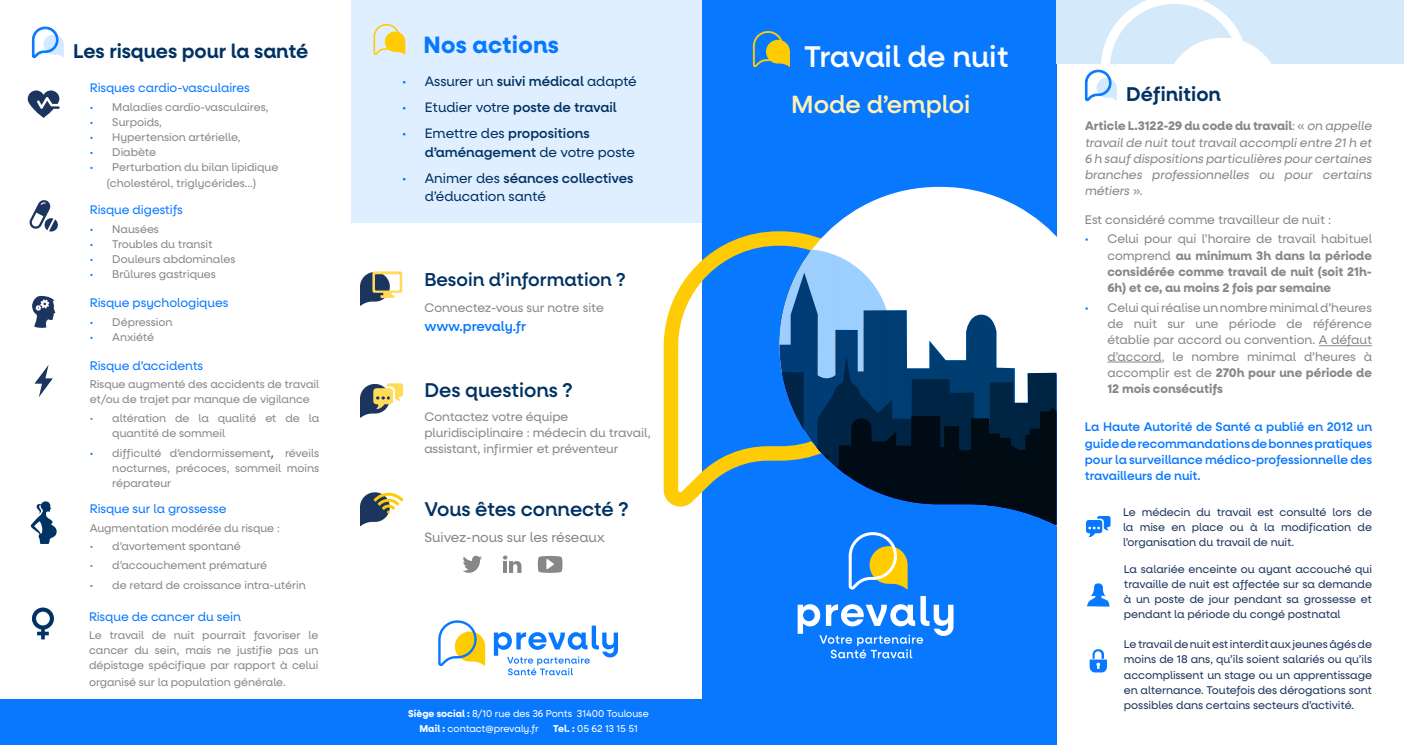
<style>
.page{position:relative;width:1404px;height:745px;background:#fff}
.page>*{position:absolute;margin:0;border:0;box-sizing:border-box;transform-origin:0 0}
.t1{font:500 30px "Neulis Alt";color:#fff}
.t2{font:500 25px "Neulis Alt";color:#fff1b8}
.t3{font:700 23.75px "Neulis Alt";letter-spacing:.01em;color:#0878ff}
.t4{font:600 20px "Neulis Alt";color:#003263}
.t5{font:500 20px "Neulis Alt";color:#003263}
.t6{font:500 18.75px "Neulis Alt";color:#003263}
.t7{font:500 13.75px/18.8px "Neulis Alt";color:#003263}
.t8{font:13.75px/18.8px "Neulis Alt";color:#003263}
.t9{font:13.75px "Neulis Alt";color:#878787}
.t10{font:500 13.75px "Neulis Alt";color:#0878ff}
.t11{font:12.5px/16.2px "Neulis Alt";color:#878787}
.t12{font:italic 12.5px/16.2px "Neulis Alt";color:#878787;text-align:justify}
.t13{font:700 12.5px/16.2px "Neulis Alt";color:#878787;text-align:justify}
.t14{font:500 12.5px/16.2px "Neulis Alt";color:#0878ff;text-align:justify}
.t15{font:12.5px "Neulis Alt";color:#0878ff}
.t16{font:11.25px/15px "Neulis Alt";color:#878787;text-align:justify}
.t17{font:11.25px/15px "Neulis Alt";color:#1c355e;text-align:justify}
.t18{font:10px/15px "Neulis Alt";color:#fff}
.s1{color:#0878ff}
.s2{font-family:"Open Sans";font-size:13.75px;color:#4d4d4e}
.s3{font-weight:500}
.s4{font-weight:400;color:#0878ff}
.s5{font-weight:400}
.s6{font-weight:700}
.s7{font-weight:700;font-style:normal}
.s8{font-style:normal}
</style>
<div class="page">
<div style="left:351px;top:0;width:351px;height:223px;background:#dfefff"></div>
<svg style="left:360px;top:271px;width:42px;height:35px"></svg>
<svg style="left:360px;top:383px;width:43px;height:35px"></svg>
<div style="left:702px;top:0;width:354px;height:744px;background:#0878ff"></div>
<svg style="left:663px;top:231px;width:116px;height:275px"></svg>
<svg style="left:797px;top:596px;width:156px;height:62px"></svg>
<svg style="left:848px;top:552px;width:59px;height:37px"></svg>
<div style="left:0;top:698px;width:702px;height:46px;background:#0878ff"></div>
<svg style="left:360px;top:492px;width:43px;height:34px"></svg>
<svg style="left:494px;top:625px;width:124px;height:50px"></svg>
<svg style="left:438px;top:620px;width:47px;height:45px"></svg>
<svg style="left:503px;top:555px;width:18px;height:17px"></svg>
<svg style="left:537px;top:555px;width:25px;height:17px"></svg>
<svg style="left:463px;top:555px;width:19px;height:17px"></svg>
<svg style="left:373px;top:24px;width:32px;height:31px"></svg>
<svg style="left:849px;top:187px;width:241px;height:365px"></svg>
<svg style="left:779px;top:187px;width:277px;height:337px"></svg>
<svg style="left:752px;top:31px;width:37px;height:36px"></svg>
<div style="left:1056px;top:0;width:347px;height:63px;background:#d4e9f9"></div>
<svg style="left:1084px;top:0;width:196px;height:102px"></svg>
<svg style="left:31px;top:26px;width:33px;height:33px"></svg>
<hr style="left:1318px;top:345px;width:53px;height:1px;background:#878787">
<hr style="left:1107px;top:361px;width:54px;height:1px;background:#878787">
<svg style="left:1085px;top:515px;width:25px;height:22px"></svg>
<svg style="left:1087px;top:583px;width:22px;height:23px"></svg>
<svg style="left:1089px;top:649px;width:17px;height:23px"></svg>
<svg style="left:28px;top:90px;width:32px;height:28px"></svg>
<svg style="left:32px;top:295px;width:23px;height:33px"></svg>
<svg style="left:29px;top:200px;width:29px;height:32px"></svg>
<svg style="left:32px;top:607px;width:22px;height:32px"></svg>
<svg style="left:35px;top:365px;width:18px;height:32px"></svg>
<svg style="left:30px;top:501px;width:27px;height:42px"></svg>
<h3 class="t4" style="left:73px;top:39px;width:236px">Les risques pour la santé</h3>
<p class="t15" style="left:90px;top:81px;width:162px">Risques cardio-vasculaires</p>
<p class="t16" style="left:90px;top:99px;width:180px"><span class="s1">•</span> Maladies cardio-vasculaires,</p>
<p class="t16" style="left:90px;top:114px;width:74px"><span class="s1">•</span> Surpoids,</p>
<p class="t16" style="left:90px;top:129px;width:152px"><span class="s1">•</span> Hypertension artérielle,</p>
<p class="t16" style="left:90px;top:144px;width:68px"><span class="s1">•</span> Diabète</p>
<p class="t16" style="left:90px;top:159px;width:190px;line-height:16.2px;text-align:center"><span class="s1">•</span> Perturbation du bilan lipidique (cholestérol, triglycérides...)</p>
<p class="t15" style="left:90px;top:202px;width:95px">Risque digestifs</p>
<p class="t16" style="left:90px;top:221px;width:71px"><span class="s1">•</span> Nausées</p>
<p class="t16" style="left:90px;top:236px;width:124px"><span class="s1">•</span> Troubles du transit</p>
<p class="t16" style="left:90px;top:251px;width:147px"><span class="s1">•</span> Douleurs abdominales</p>
<p class="t16" style="left:90px;top:266px;width:128px"><span class="s1">•</span> Brûlures gastriques</p>
<p class="t15" style="left:90px;top:295px;width:140px">Risque psychologiques</p>
<p class="t16" style="left:90px;top:314px;width:84px"><span class="s1">•</span> Dépression</p>
<p class="t16" style="left:90px;top:329px;width:66px"><span class="s1">•</span> Anxiété</p>
<p class="t15" style="left:90px;top:358px;width:115px">Risque d’accidents</p>
<p class="t16" style="left:90px;top:377px;width:231px">Risque augmenté des accidents de travail et/ou de trajet par manque de vigilance</p>
<p class="t16" style="left:112px;top:410px;width:208px;text-indent:-22px">• altération de la qualité et de la quantité de sommeil</p>
<p class="t16" style="left:112px;top:445px;width:208px;text-indent:-22px"><span class="s1">•</span> difficulté d’endormissement<span class="s2">,</span> réveils nocturnes, précoces, sommeil moins réparateur</p>
<p class="t15" style="left:90px;top:501px;width:138px">Risque sur la grossesse</p>
<p class="t16" style="left:90px;top:520px;width:191px">Augmentation modérée du risque :</p>
<p class="t16" style="left:90px;top:538px;width:152px">• d’avortement spontané</p>
<p class="t16" style="left:90px;top:557px;width:179px">• d’accouchement prématuré</p>
<p class="t16" style="left:90px;top:577px;width:217px">• de retard de croissance intra-utérin</p>
<p class="t15" style="left:89px;top:609px;width:153px">Risque de cancer du sein</p>
<p class="t16" style="left:89px;top:627px;width:231px">Le travail de nuit pourrait favoriser le cancer du sein, mais ne justifie pas un dépistage spécifique par rapport à celui</p>
<p class="t16" style="left:89px;top:674px;width:198px">organisé sur la population générale.</p>
<h3 class="t3" style="left:423px;top:31px;width:137px">Nos actions</h3>
<p class="t8" style="left:402px;top:72px;width:236px"><span class="s1">•</span> Assurer un <span class="s3">suivi médical</span> adapté</p>
<p class="t7" style="left:402px;top:98px;width:216px"><span class="s4">•</span> <span class="s5">Etudier votre</span> poste de travail</p>
<p class="t7" style="left:425px;top:124px;width:212px;text-indent:-22px"><span class="s4">•</span> <span class="s5">Emettre des</span> propositions d’aménagement <span class="s5">de votre poste</span></p>
<p class="t8" style="left:425px;top:169px;width:210px;text-indent:-22px"><span class="s1">•</span> Animer des <span class="s3">séances collectives </span>d’éducation santé</p>
<h3 class="t6" style="left:424px;top:268px;width:203px">Besoin d’information ?</h3>
<p class="t11" style="left:424px;top:299px;width:181px">Connectez-vous sur notre site</p>
<p class="t10" style="left:424px;top:318px;width:103px">www.prevaly.fr</p>
<h3 class="t5" style="left:424px;top:378px;width:150px">Des questions ?</h3>
<p class="t11" style="left:424px;top:408px;width:228px">Contactez votre équipe pluridisciplinaire : médecin du travail, assistant, infirmier et préventeur</p>
<h3 class="t5" style="left:424px;top:497px;width:206px">Vous êtes connecté ?</h3>
<p class="t9" style="left:424px;top:528px;width:182px">Suivez-nous sur les réseaux</p>
<p class="t18" style="left:419px;top:706px;width:231px;text-indent:-11px"><span class="s6">Siège social :</span> 8/10 rue des 36 Ponts 31400 Toulouse<br><span class="s6">Mail :</span> contact@prevaly.fr</p>
<p class="t18" style="left:553px;top:721px;width:86px"><span class="s6">Tel. :</span> 05 62 13 15 51</p>
<h1 class="t1" style="left:804px;top:39px;width:206px">Travail de nuit</h1>
<h2 class="t2" style="left:791px;top:89px;width:180px">Mode d’emploi</h2>
<h3 class="t4" style="left:1126px;top:82px;width:96px">Définition</h3>
<p class="t12" style="left:1084px;top:118px;width:288px"><span class="s7">Article L.3122-29 du code du travail</span><span class="s8">: «</span> on appelle travail de nuit tout travail accompli entre 21 h et 6 h sauf dispositions particulières pour certaines branches professionnelles ou pour certains métiers <span class="s8">».</span></p>
<p class="t11" style="left:1084px;top:211px;width:248px">Est considéré comme travailleur de nuit :</p>
<p class="t13" style="left:1107px;top:231px;width:266px;text-indent:-22px"><span class="s4">•</span> <span class="s5">Celui pour qui l’horaire de travail habituel comprend</span> au minimum 3h dans la période considérée comme travail de nuit (soit 21h-6h) et ce, au moins 2 fois par semaine</p>
<p class="t11" style="left:1107px;top:299px;width:266px;text-align:justify;text-indent:-22px"><span class="s1">•</span> Celui qui réalise un nombre minimal d’heures de nuit sur une période de référence établie par accord ou convention. A défaut d’accord, le nombre minimal d’heures à accomplir est de <span class="s6">270h pour une période de 12 mois consécutifs</span></p>
<p class="t14" style="left:1084px;top:419px;width:289px">La Haute Autorité de Santé a publié en 2012 un guide de recommandations de bonnes pratiques pour la surveillance médico-professionnelle des travailleurs de nuit.</p>
<p class="t17" style="left:1122px;top:504px;width:250px">Le médecin du travail est consulté lors de la mise en place ou à la modification de l’organisation du travail de nuit.</p>
<p class="t17" style="left:1123px;top:561px;width:250px">La salariée enceinte ou ayant accouché qui travaille de nuit est affectée sur sa demande à un poste de jour pendant sa grossesse et pendant la période du congé postnatal</p>
<p class="t17" style="left:1123px;top:636px;width:250px">Le travail de nuit est interdit aux jeunes âgés de moins de 18 ans, qu’ils soient salariés ou qu’ils accomplissent un stage ou un apprentissage en alternance. Toutefois des dérogations sont possibles dans certains secteurs d’activité.</p>
</div>
